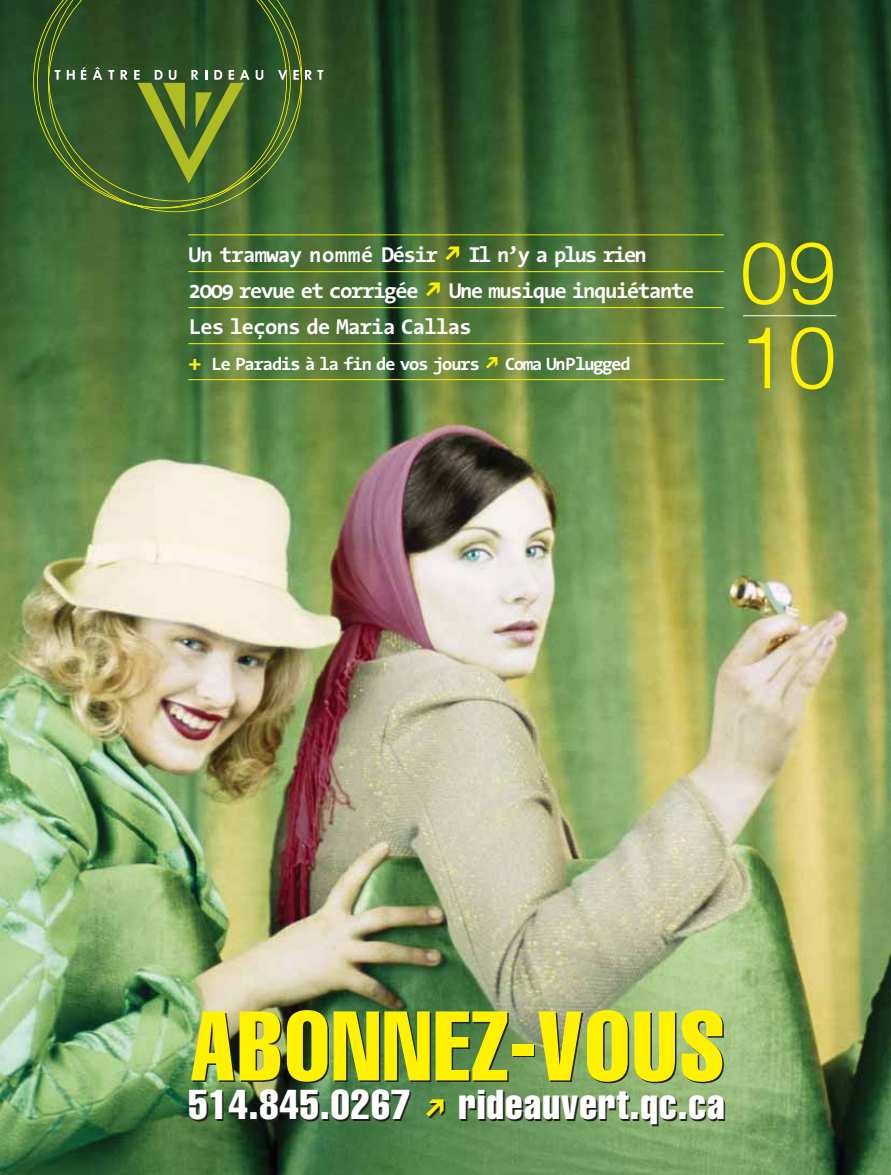
<style>
.page{position:relative;width:891px;height:1175px;background:#fff}
.page>*{position:absolute;margin:0;border:0;box-sizing:border-box;transform-origin:0 0}
.t1{font:extra-condensed 96.75px "Helvetica";letter-spacing:.025em;color:#fff200}
.t2{font:300 86.4px/84.6px "Helvetica Neue";color:#fff200}
.t3{font:extra-condensed 40.95px "Helvetica";letter-spacing:.03em;color:#fff}
.t4{font:700 21.6px/36px "The Sans Mono";letter-spacing:-.09em;color:#fff}
.t5{font:700 18px "The Sans Mono";letter-spacing:-.09em;color:#fff}
.s1{font-family:"Carta";font-weight:400;color:#fff200}
.s2{font-size:21.6px;color:#fff200}
.s3{font-family:"Carta";font-stretch:normal;font-size:27.3px;color:#fff200}
</style>
<div class="page">
<img style="left:0;top:0;width:891px;height:1174px">
<svg style="left:48px;top:201px;width:254px;height:11px"></svg>
<svg style="left:287px;top:0;width:15px;height:201px;background:#456729"></svg>
<svg style="left:33px;top:0;width:254px;height:208px;background:#365826"></svg>
<svg style="left:55px;top:70px;width:5px;height:10px"></svg>
<svg style="left:67px;top:70px;width:8px;height:10px"></svg>
<svg style="left:81px;top:67px;width:5px;height:13px"></svg>
<svg style="left:93px;top:67px;width:9px;height:13px"></svg>
<svg style="left:108px;top:70px;width:6px;height:10px"></svg>
<svg style="left:121px;top:70px;width:7px;height:10px"></svg>
<svg style="left:256px;top:70px;width:7px;height:10px"></svg>
<svg style="left:278px;top:70px;width:9px;height:10px"></svg>
<svg style="left:293px;top:70px;width:6px;height:10px"></svg>
<svg style="left:305px;top:70px;width:18px;height:10px"></svg>
<svg style="left:134px;top:70px;width:116px;height:114px;background:#56752e"></svg>
<hr style="left:743px;top:315px;width:93px;height:1px;background:#fff">
<hr style="left:188px;top:234px;width:536px;height:1px;background:#fff200">
<hr style="left:188px;top:271px;width:536px;height:1px;background:#fff200">
<hr style="left:188px;top:307px;width:536px;height:1px;background:#fff200">
<hr style="left:188px;top:343px;width:536px;height:1px;background:#fff200">
<hr style="left:188px;top:379px;width:536px;height:1px;background:#fff200">
<p class="t4" style="left:188px;top:239px;width:508px">Un tramway nommé Désir <span class="s1">-</span> Il n’y a plus rien<br>2009 revue et corrigée <span class="s1">-</span> Une musique inquiétante<br>Les leçons de Maria Callas</p>
<p class="t5" style="left:188px;top:357px;width:444px"><span class="s2">+</span> Le Paradis à la fin de vos jours <span class="s1">-</span> Coma UnPlugged</p>
<h2 class="t2" style="left:740px;top:239px;width:98px">09<br>10</h2>
<h1 class="t1" style="left:190px;top:1011px;width:536px">ABONNEZ-VOUS</h1>
<h3 class="t3" style="left:189px;top:1090px;width:537px">514.845.0267 <span class="s3">-</span> rideauvert.qc.ca</h3>
</div>
